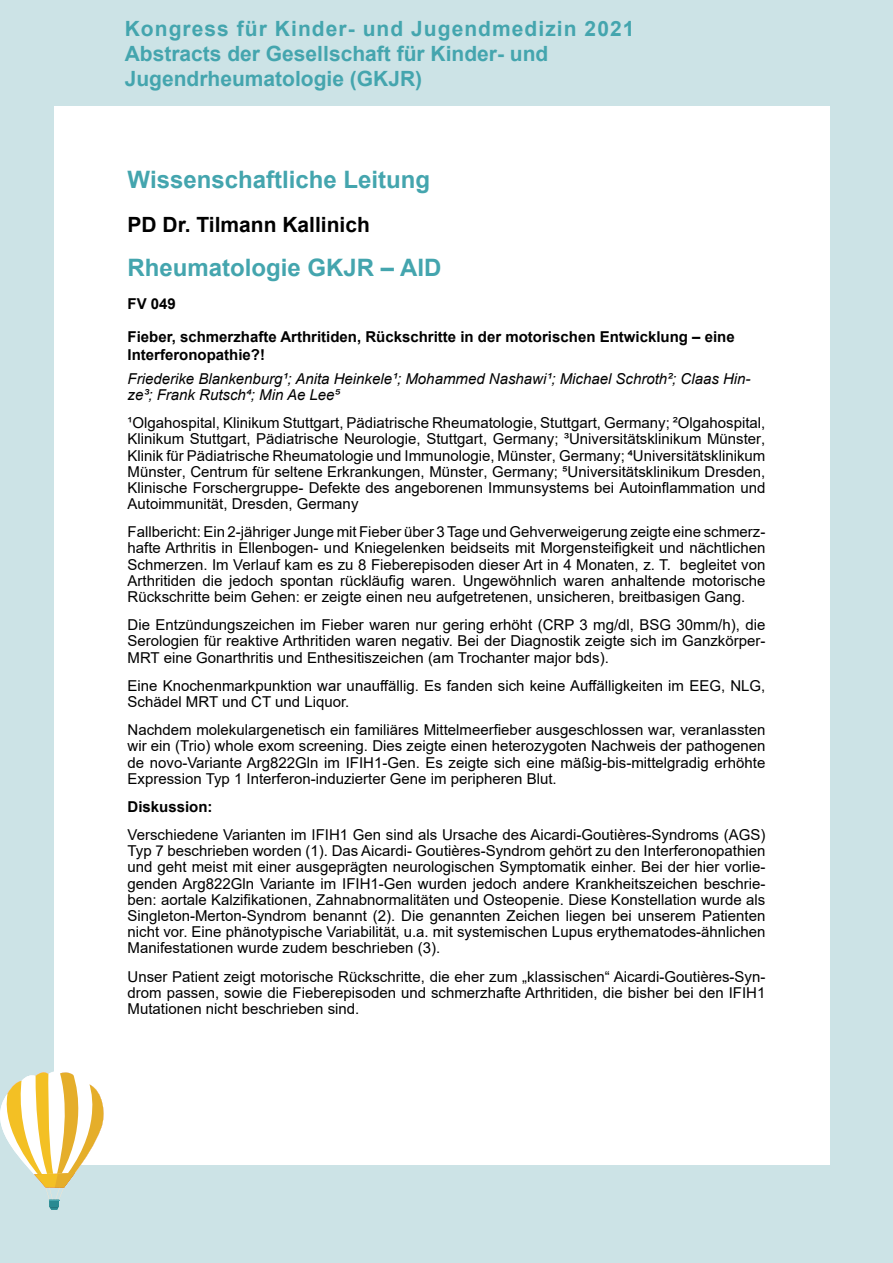
<style>
.page{position:relative;width:893px;height:1263px;background:#cce3e6}
.page>*{position:absolute;margin:0;border:0;box-sizing:border-box;transform-origin:0 0}
.t1{font:700 24px "Arial";color:#44a5ae}
.t2{font:700 21px/25.2px "Arial";color:#44a5ae}
.t3{font:700 21px "Arial";color:#000}
.t4{font:15px/16.2px "Arial";color:#000;text-align:justify}
.t5{font:700 15px/18px "Arial";color:#000}
.t6{font:italic 15px/16.2px "Arial";color:#000}
</style>
<div class="page">
<div style="left:54px;top:106px;width:775px;height:1059px;background:#fff"></div>
<svg style="left:0;top:1071px;width:104px;height:138px"></svg>
<h2 class="t2" style="left:125px;top:16px;width:511px">Kongress für Kinder- und Jugendmedizin 2021<br>Abstracts der Gesellschaft für Kinder- und<br>Jugendrheumatologie (GKJR)</h2>
<h1 class="t1" style="left:128px;top:162px;width:304px">Wissenschaftliche Leitung</h1>
<h2 class="t3" style="left:128px;top:210px;width:244px">PD Dr. Tilmann Kallinich</h2>
<h1 class="t1" style="left:128px;top:251px;width:315px">Rheumatologie GKJR – AID</h1>
<p class="t5" style="left:128px;top:295px;width:50px">FV 049</p>
<p class="t5" style="left:128px;top:328px;width:609px">Fieber, schmerzhafte Arthritiden, Rückschritte in der motorischen Entwicklung – eine<br>Interferonopathie?!</p>
<p class="t6" style="left:128px;top:371px;width:625px">Friederike Blankenburg¹; Anita Heinkele¹; Mohammed Nashawi¹; Michael Schroth²; Claas Hin&shy;ze³; Frank Rutsch⁴; Min Ae Lee⁵</p>
<p class="t4" style="left:128px;top:415px;width:639px">¹Olgahospital, Klinikum Stuttgart, Pädiatrische Rheumatologie, Stuttgart, Germany; ²Olgahospital, Klinikum Stuttgart, Pädiatrische Neurologie, Stuttgart, Germany; ³Universitätsklinikum Münster, Klinik für Pädiatrische Rheumatologie und Immunologie, Münster, Germany; ⁴Universitätsklinikum Münster, Centrum für seltene Erkrankungen, Münster, Germany; ⁵Universitätsklinikum Dresden, Klinische Forschergruppe- Defekte des angeborenen Immunsystems bei Autoinflammation und Autoimmunität, Dresden, Germany</p>
<p class="t4" style="left:128px;top:524px;width:639px">Fallbericht: Ein 2-jähriger Junge mit Fieber über 3 Tage und Gehverweigerung zeigte eine schmerz&shy;hafte Arthritis in Ellenbogen- und Kniegelenken beidseits mit Morgensteifigkeit und nächtlichen Schmerzen. Im Verlauf kam es zu 8 Fieberepisoden dieser Art in 4 Monaten, z. T. begleitet von Arthritiden die jedoch spontan rückläufig waren. Ungewöhnlich waren anhaltende motorische Rückschritte beim Gehen: er zeigte einen neu aufgetretenen, unsicheren, breitbasigen Gang.</p>
<p class="t4" style="left:128px;top:617px;width:639px">Die Entzündungszeichen im Fieber waren nur gering erhöht (CRP 3 mg/dl, BSG 30mm/h), die Serologien für reaktive Arthritiden waren negativ. Bei der Diagnostik zeigte sich im Ganzkörper-MRT eine Gonarthritis und Enthesitiszeichen (am Trochanter major bds).</p>
<p class="t4" style="left:128px;top:677px;width:639px">Eine Knochenmarkpunktion war unauffällig. Es fanden sich keine Auffälligkeiten im EEG, NLG,<br>Schädel MRT und CT und Liquor.</p>
<p class="t4" style="left:128px;top:722px;width:639px">Nachdem molekulargenetisch ein familiäres Mittelmeerfieber ausgeschlossen war, veranlassten wir ein (Trio) whole exom screening. Dies zeigte einen heterozygoten Nachweis der pathogenen de novo-Variante Arg822Gln im IFIH1-Gen. Es zeigte sich eine mäßig-bis-mittelgradig erhöhte Expression Typ 1 Interferon-induzierter Gene im peripheren Blut.</p>
<p class="t5" style="left:128px;top:798px;width:87px">Diskussion:</p>
<p class="t4" style="left:128px;top:827px;width:639px">Verschiedene Varianten im IFIH1 Gen sind als Ursache des Aicardi-Goutières-Syndroms (AGS)<br>Typ 7 beschrieben worden (1). Das Aicardi- Goutières-Syndrom gehört zu den Interferonopathien und geht meist mit einer ausgeprägten neurologischen Symptomatik einher. Bei der hier vorlie&shy;genden Arg822Gln Variante im IFIH1-Gen wurden jedoch andere Krankheitszeichen beschrie&shy;ben: aortale Kalzifikationen, Zahnabnormalitäten und Osteopenie. Diese Konstellation wurde als Singleton-Merton-Syndrom benannt (2). Die genannten Zeichen liegen bei unserem Patienten nicht vor. Eine phänotypische Variabilität, u.a. mit systemischen Lupus erythematodes-ähnlichen Manifestationen wurde zudem beschrieben (3).</p>
<p class="t4" style="left:128px;top:968px;width:639px">Unser Patient zeigt motorische Rückschritte, die eher zum „klassischen“ Aicardi-Goutières-Syn&shy;drom passen, sowie die Fieberepisoden und schmerzhafte Arthritiden, die bisher bei den IFIH1<br>Mutationen nicht beschrieben sind.</p>
</div>
